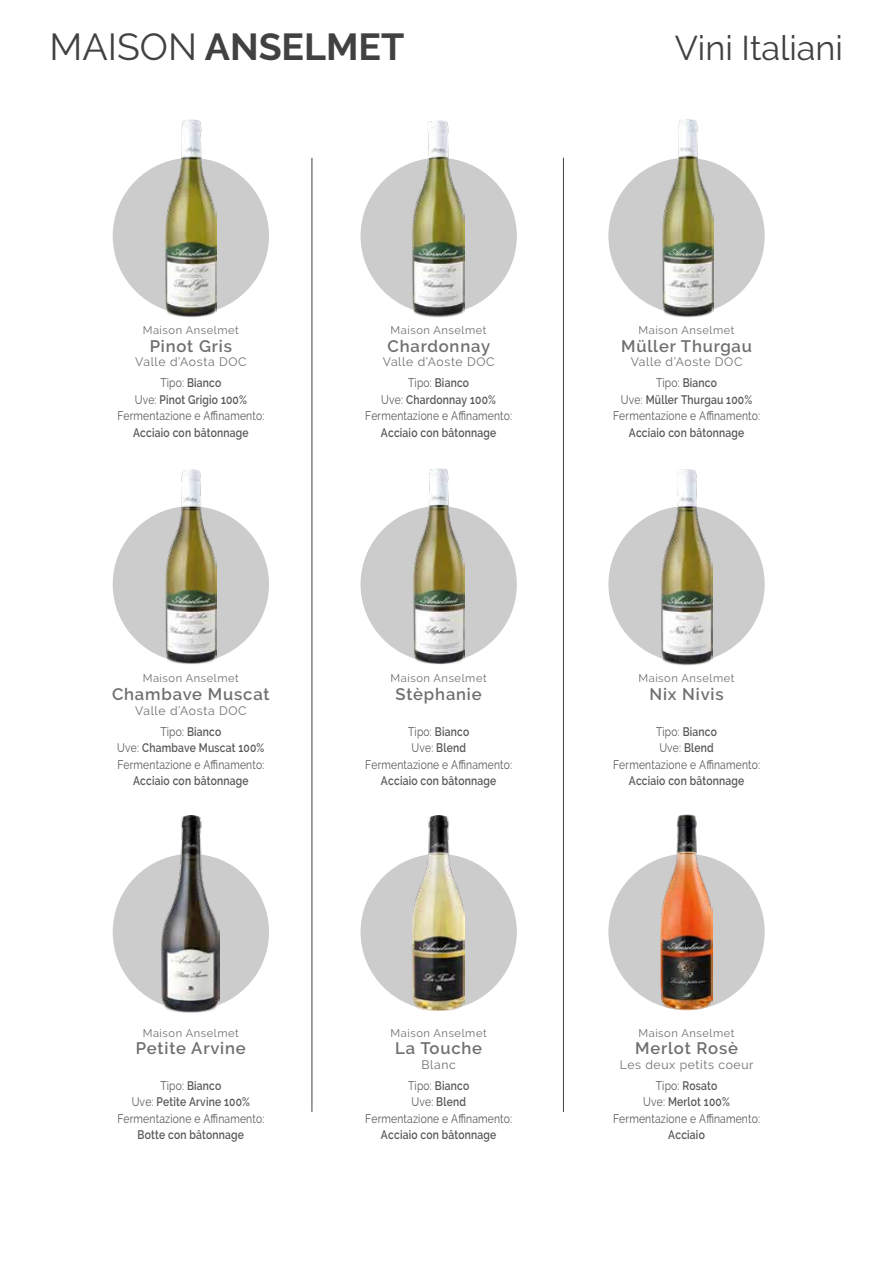
<style>
.page{position:relative;width:893px;height:1263px;background:#fff}
.page>*{position:absolute;margin:0;border:0;box-sizing:border-box;transform-origin:0 0}
.t1{font:700 37.5px "Raleway";color:#414142}
.t2{font:34.2px "Raleway";color:#414142}
.t3{font:600 16.65px "Raleway";letter-spacing:.05em;color:#6e6f70}
.t4{font:12.3px/16.5px "Raleway";letter-spacing:.02em;color:#575756;text-align:center;scale:.83 1}
.t5{font:600 12.3px "Raleway";letter-spacing:.02em;color:#575756;scale:.83 1}
.t6{font:12.15px "Raleway";letter-spacing:.05em;color:#6e6f70}
.t7{font:11.1px "Raleway";letter-spacing:.05em;color:#6e6f70}
.s1{font-weight:400}
.s2{font-weight:600}
</style>
<div class="page">
<div style="left:361px;top:158px;width:156px;height:156px;background:#cdcccc;border-radius:50%"></div>
<div style="left:608px;top:158px;width:157px;height:156px;background:#cdcccc;border-radius:50%"></div>
<div style="left:361px;top:506px;width:156px;height:156px;background:#cdcccc;border-radius:50%"></div>
<div style="left:608px;top:506px;width:157px;height:156px;background:#cdcccc;border-radius:50%"></div>
<div style="left:361px;top:854px;width:156px;height:156px;background:#cdcccc;border-radius:50%"></div>
<div style="left:608px;top:854px;width:157px;height:156px;background:#cdcccc;border-radius:50%"></div>
<hr style="left:312px;top:158px;width:1px;height:954px;background:#414142">
<hr style="left:563px;top:158px;width:1px;height:954px;background:#414142">
<img style="left:413px;top:121px;width:51px;height:197px">
<img style="left:662px;top:120px;width:52px;height:198px">
<img style="left:413px;top:469px;width:51px;height:195px">
<img style="left:661px;top:469px;width:51px;height:197px">
<img style="left:413px;top:815px;width:51px;height:195px">
<img style="left:661px;top:814px;width:51px;height:197px">
<div style="left:113px;top:158px;width:156px;height:156px;background:#cdcccc;border-radius:50%"></div>
<div style="left:113px;top:506px;width:156px;height:156px;background:#cdcccc;border-radius:50%"></div>
<div style="left:113px;top:854px;width:156px;height:156px;background:#cdcccc;border-radius:50%"></div>
<img style="left:165px;top:119px;width:52px;height:199px">
<img style="left:165px;top:469px;width:51px;height:195px">
<img style="left:162px;top:816px;width:58px;height:197px">
<h1 class="t1" style="left:50px;top:25px;width:356px"><span class="s1">MAISON</span> ANSELMET</h1>
<h2 class="t2" style="left:675px;top:28px;width:170px">Vini Italiani</h2>
<p class="t7" style="left:143px;top:324px;width:98px">Maison Anselmet</p>
<h3 class="t3" style="left:150px;top:336px;width:84px">Pinot Gris</h3>
<p class="t6" style="left:135px;top:355px;width:113px">Valle d’Aosta DOC</p>
<p class="t4" style="left:117px;top:374px;width:179px">Tipo: <span class="s2">Bianco<br></span>Uve: <span class="s2">Pinot Grigio 100%<br></span>Fermentazione e Affinamento:</p>
<p class="t5" style="left:133px;top:425px;width:141px">Acciaio con bâtonnage</p>
<p class="t7" style="left:143px;top:672px;width:98px">Maison Anselmet</p>
<h3 class="t3" style="left:112px;top:685px;width:159px">Chambave Muscat</h3>
<p class="t6" style="left:135px;top:703px;width:113px">Valle d’Aosta DOC</p>
<p class="t4" style="left:117px;top:723px;width:179px">Tipo: <span class="s2">Bianco<br></span>Uve: <span class="s2">Chambave Muscat 100%<br></span>Fermentazione e Affinamento:</p>
<p class="t5" style="left:133px;top:774px;width:141px">Acciaio con bâtonnage</p>
<p class="t7" style="left:143px;top:1026px;width:98px">Maison Anselmet</p>
<h3 class="t3" style="left:136px;top:1039px;width:111px">Petite Arvine</h3>
<p class="t4" style="left:117px;top:1077px;width:179px">Tipo: <span class="s2">Bianco<br></span>Uve: <span class="s2">Petite Arvine 100%<br></span>Fermentazione e Affinamento:</p>
<p class="t5" style="left:138px;top:1128px;width:130px">Botte con bâtonnage</p>
<p class="t7" style="left:391px;top:324px;width:98px">Maison Anselmet</p>
<h3 class="t3" style="left:387px;top:336px;width:104px">Chardonnay</h3>
<p class="t6" style="left:383px;top:355px;width:113px">Valle d’Aoste DOC</p>
<p class="t4" style="left:365px;top:374px;width:179px">Tipo: <span class="s2">Bianco<br></span>Uve: <span class="s2">Chardonnay 100%<br></span>Fermentazione e Affinamento:</p>
<p class="t5" style="left:381px;top:425px;width:141px">Acciaio con bâtonnage</p>
<p class="t7" style="left:391px;top:672px;width:98px">Maison Anselmet</p>
<h3 class="t3" style="left:396px;top:685px;width:88px">Stèphanie</h3>
<p class="t4" style="left:365px;top:723px;width:179px">Tipo: <span class="s2">Bianco<br></span>Uve: <span class="s2">Blend<br></span>Fermentazione e Affinamento:</p>
<p class="t5" style="left:381px;top:774px;width:141px">Acciaio con bâtonnage</p>
<p class="t7" style="left:391px;top:1026px;width:98px">Maison Anselmet</p>
<h3 class="t3" style="left:395px;top:1039px;width:89px">La Touche</h3>
<p class="t6" style="left:421px;top:1057px;width:36px">Blanc</p>
<p class="t4" style="left:365px;top:1077px;width:179px">Tipo: <span class="s2">Bianco<br></span>Uve: <span class="s2">Blend<br></span>Fermentazione e Affinamento:</p>
<p class="t5" style="left:381px;top:1128px;width:141px">Acciaio con bâtonnage</p>
<p class="t7" style="left:638px;top:324px;width:98px">Maison Anselmet</p>
<h3 class="t3" style="left:621px;top:336px;width:132px">Müller Thurgau</h3>
<p class="t6" style="left:631px;top:355px;width:113px">Valle d’Aoste DOC</p>
<p class="t4" style="left:613px;top:374px;width:179px">Tipo: <span class="s2">Bianco<br></span>Uve: <span class="s2">Müller Thurgau 100%<br></span>Fermentazione e Affinamento:</p>
<p class="t5" style="left:629px;top:425px;width:141px">Acciaio con bâtonnage</p>
<p class="t7" style="left:638px;top:672px;width:98px">Maison Anselmet</p>
<h3 class="t3" style="left:649px;top:685px;width:76px">Nix Nivis</h3>
<p class="t4" style="left:613px;top:723px;width:179px">Tipo: <span class="s2">Bianco<br></span>Uve: <span class="s2">Blend<br></span>Fermentazione e Affinamento:</p>
<p class="t5" style="left:629px;top:774px;width:141px">Acciaio con bâtonnage</p>
<p class="t7" style="left:638px;top:1026px;width:98px">Maison Anselmet</p>
<h3 class="t3" style="left:635px;top:1039px;width:104px">Merlot Rosè</h3>
<p class="t6" style="left:620px;top:1057px;width:135px">Les deux petits coeur</p>
<p class="t4" style="left:613px;top:1077px;width:179px">Tipo: <span class="s2">Rosato<br></span>Uve: <span class="s2">Merlot 100%<br></span>Fermentazione e Affinamento:</p>
<p class="t5" style="left:668px;top:1128px;width:46px">Acciaio</p>
</div>
